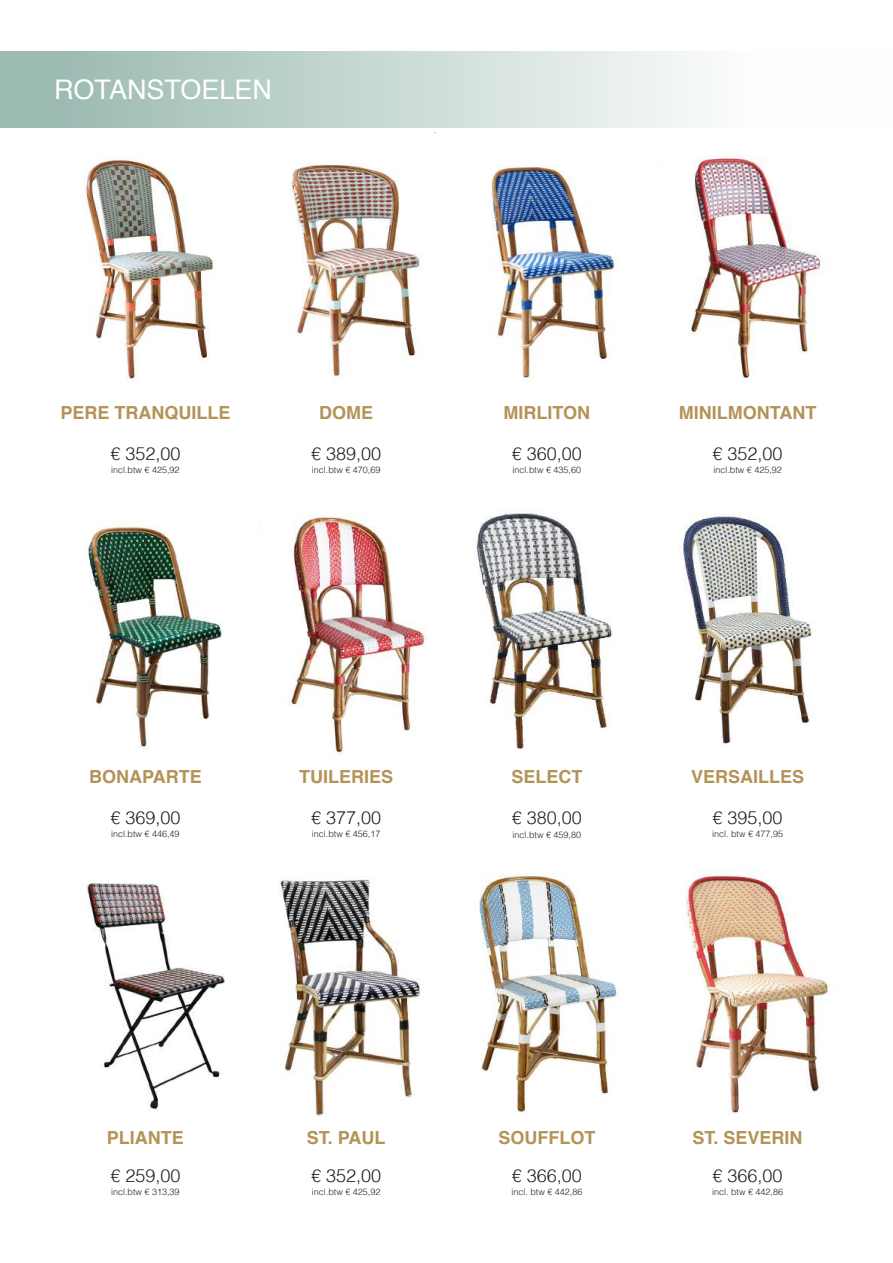
<style>
.page{position:relative;width:893px;height:1263px;background:#fff}
.page>*{position:absolute;margin:0;border:0;box-sizing:border-box;transform-origin:0 0}
.t1{font:27px "Helvetica";color:#fff}
.t2{font:700 18px "Helvetica";color:#b49357}
.t3{font:300 18px "Helvetica";color:#231f20}
.t4{font:300 9px "Helvetica";color:#231f20}
</style>
<div class="page">
<img style="left:86px;top:883px;width:139px;height:228px">
<img style="left:278px;top:879px;width:145px;height:238px">
<img style="left:479px;top:873px;width:139px;height:240px">
<img style="left:685px;top:868px;width:144px;height:247px">
<div style="left:0;top:51px;width:893px;height:77px;background:linear-gradient(to right,#97b7af,#fff)"></div>
<img style="left:85px;top:157px;width:131px;height:222px">
<img style="left:86px;top:521px;width:136px;height:228px">
<img style="left:290px;top:132px;width:145px;height:245px">
<img style="left:289px;top:514px;width:138px;height:241px">
<img style="left:491px;top:165px;width:124px;height:215px">
<img style="left:476px;top:512px;width:137px;height:239px">
<img style="left:689px;top:155px;width:135px;height:223px">
<img style="left:683px;top:515px;width:130px;height:229px">
<h1 class="t1" style="left:54px;top:69px;width:220px">ROTANSTOELEN</h1>
<h2 class="t2" style="left:60px;top:398px;width:172px">PERE TRANQUILLE</h2>
<h2 class="t3" style="left:110px;top:439px;width:72px">€ 352,00</h2>
<p class="t4" style="left:111px;top:462px;width:70px">incl.btw € 425,92</p>
<h2 class="t2" style="left:319px;top:398px;width:55px">DOME</h2>
<h2 class="t3" style="left:311px;top:439px;width:72px">€ 389,00</h2>
<p class="t4" style="left:312px;top:462px;width:70px">incl.btw € 470,69</p>
<h2 class="t2" style="left:503px;top:398px;width:88px">MIRLITON</h2>
<h2 class="t3" style="left:512px;top:439px;width:72px">€ 360,00</h2>
<p class="t4" style="left:513px;top:462px;width:70px">incl.btw € 435,60</p>
<h2 class="t2" style="left:679px;top:398px;width:139px">MINILMONTANT</h2>
<h2 class="t3" style="left:713px;top:439px;width:72px">€ 352,00</h2>
<p class="t4" style="left:713px;top:462px;width:70px">incl.btw € 425,92</p>
<h2 class="t2" style="left:89px;top:763px;width:114px">BONAPARTE</h2>
<h2 class="t3" style="left:110px;top:802px;width:72px">€ 369,00</h2>
<p class="t4" style="left:111px;top:826px;width:70px">incl.btw € 446,49</p>
<h2 class="t2" style="left:299px;top:763px;width:96px">TUILERIES</h2>
<h2 class="t3" style="left:311px;top:803px;width:72px">€ 377,00</h2>
<p class="t4" style="left:312px;top:826px;width:70px">incl.btw € 456,17</p>
<h2 class="t2" style="left:511px;top:763px;width:73px">SELECT</h2>
<h2 class="t3" style="left:512px;top:802px;width:72px">€ 380,00</h2>
<p class="t4" style="left:513px;top:827px;width:70px">incl.btw € 459,80</p>
<h2 class="t2" style="left:691px;top:763px;width:115px">VERSAILLES</h2>
<h2 class="t3" style="left:713px;top:802px;width:72px">€ 395,00</h2>
<p class="t4" style="left:712px;top:826px;width:73px">incl. btw € 477,95</p>
<h2 class="t2" style="left:107px;top:1123px;width:79px">PLIANTE</h2>
<h2 class="t2" style="left:307px;top:1123px;width:80px">ST. PAUL</h2>
<h2 class="t2" style="left:498px;top:1123px;width:99px">SOUFFLOT</h2>
<h2 class="t2" style="left:693px;top:1123px;width:112px">ST. SEVERIN</h2>
<h2 class="t3" style="left:110px;top:1161px;width:72px">€ 259,00</h2>
<p class="t4" style="left:111px;top:1184px;width:70px">incl.btw € 313,39</p>
<h2 class="t3" style="left:311px;top:1161px;width:72px">€ 352,00</h2>
<h2 class="t3" style="left:512px;top:1161px;width:72px">€ 366,00</h2>
<h2 class="t3" style="left:713px;top:1161px;width:72px">€ 366,00</h2>
<p class="t4" style="left:312px;top:1184px;width:70px">incl.btw € 425,92</p>
<p class="t4" style="left:511px;top:1184px;width:73px">incl. btw € 442,86</p>
<p class="t4" style="left:712px;top:1184px;width:73px">incl. btw € 442,86</p>
</div>
